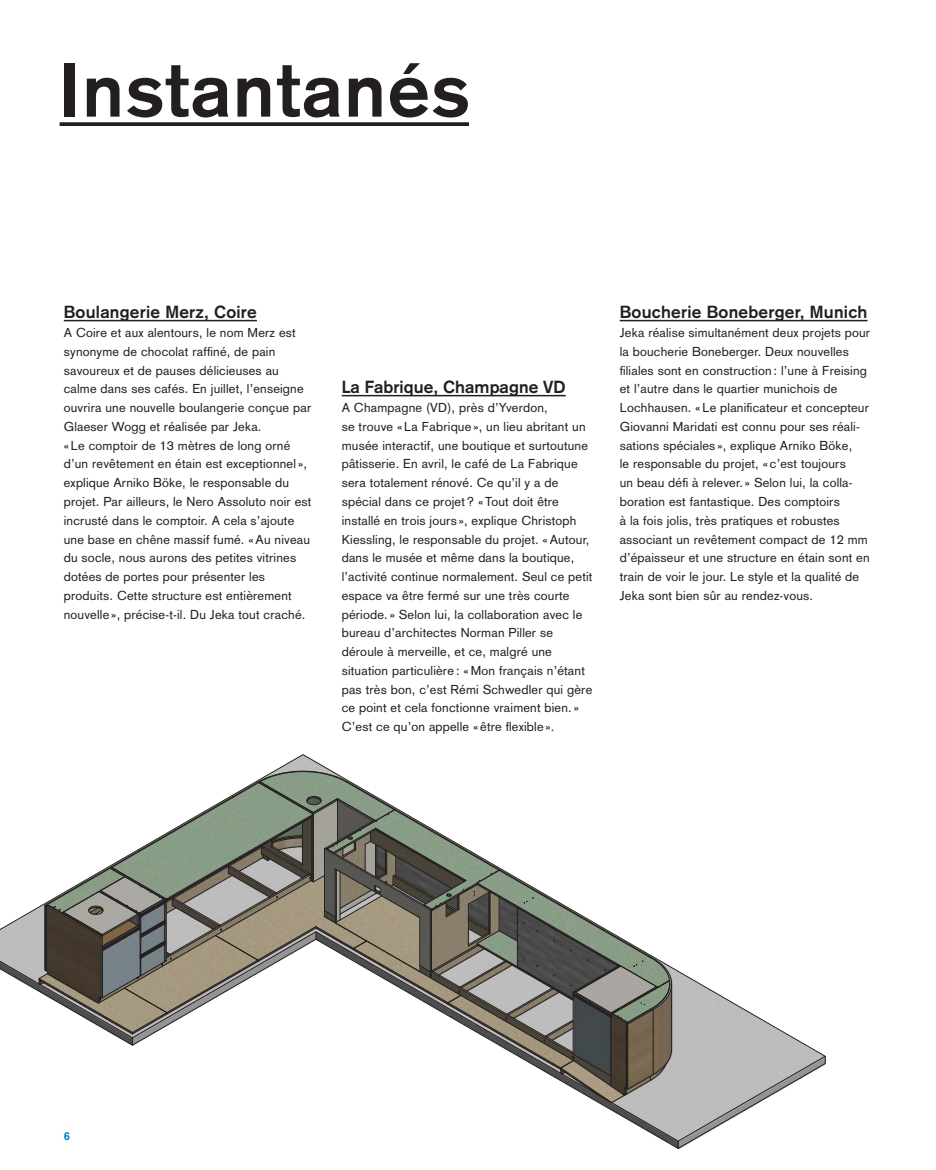
<style>
.page{position:relative;width:936px;height:1170px;background:#fff}
.page>*{position:absolute;margin:0;border:0;box-sizing:border-box;transform-origin:0 0}
.t1{font:700 75px "Akzidenz Grotesk";letter-spacing:.025em;color:#231f20}
.t2{font:700 17.25px "Akzidenz Grotesk";letter-spacing:.015em;color:#231f20}
.t3{font:12.75px/18.8px "Akzidenz Grotesk";letter-spacing:.015em;color:#231f20}
.t4{font:700 11.25px "Akzidenz Grotesk";color:#0079c2}
</style>
<div class="page">
<svg style="left:0;top:754px;width:826px;height:395px"></svg>
<svg style="left:60px;top:122px;width:409px;height:4px;background:#312d2e"></svg>
<hr style="left:64px;top:320px;width:193px;height:1px;background:#231f20">
<hr style="left:342px;top:395px;width:223px;height:1px;background:#231f20">
<hr style="left:619px;top:320px;width:248px;height:1px;background:#231f20">
<h1 class="t1" style="left:60px;top:46px;width:411px">Instantanés</h1>
<h2 class="t2" style="left:64px;top:302px;width:194px">Boulangerie Merz, Coire</h2>
<p class="t3" style="left:64px;top:323px;width:249px">A Coire et aux alentours, le nom Merz est synonyme de chocolat raffiné, de pain savoureux et de pauses délicieuses au calme dans ses cafés. En juillet, l’enseigne ouvrira une nouvelle boulangerie conçue par Glaeser Wogg et réalisée par Jeka.<br>« Le comptoir de 13 mètres de long orné d’un revêtement en étain est exceptionnel », explique Arniko Böke, le responsable du projet. Par ailleurs, le Nero Assoluto noir est incrusté dans le comptoir. A cela s’ajoute une base en chêne massif fumé. «Au niveau du socle, nous aurons des petites vitrines dotées de portes pour présenter les produits. Cette structure est entièrement nouvelle », précise-t-il. Du Jeka tout craché.</p>
<h2 class="t2" style="left:342px;top:377px;width:225px">La Fabrique, Champagne VD</h2>
<p class="t3" style="left:342px;top:398px;width:252px">A Champagne (VD), près d’Yverdon,<br>se trouve « La Fabrique », un lieu abritant un musée interactif, une boutique et surtoutune pâtisserie. En avril, le café de La Fabrique sera totalement rénové. Ce qu’il y a de spécial dans ce projet ? « Tout doit être installé en trois jours », explique Christoph Kiessling, le responsable du projet. «Autour, dans le musée et même dans la boutique, l’activité continue normalement. Seul ce petit espace va être fermé sur une très courte période. » Selon lui, la collaboration avec le bureau d’architectes Norman Piller se déroule à merveille, et ce, malgré une situation particulière : « Mon français n’étant pas très bon, c’est Rémi Schwedler qui gère ce point et cela fonctionne vraiment bien. » C’est ce qu’on appelle « être flexible ».</p>
<h2 class="t2" style="left:619px;top:302px;width:249px">Boucherie Boneberger, Munich</h2>
<p class="t3" style="left:619px;top:323px;width:252px">Jeka réalise simultanément deux projets pour la boucherie Boneberger. Deux nouvelles filiales sont en construction : l’une à Freising et l’autre dans le quartier munichois de Lochhausen. « Le planificateur et concepteur Giovanni Maridati est connu pour ses réali&shy;sations spéciales », explique Arniko Böke,<br>le responsable du projet, « c’est toujours<br>un beau défi à relever. » Selon lui, la colla&shy;boration est fantastique. Des comptoirs<br>à la fois jolis, très pratiques et robustes associant un revêtement compact de 12 mm d’épaisseur et une structure en étain sont en train de voir le jour. Le style et la qualité de Jeka sont bien sûr au rendez-vous.</p>
<p class="t4" style="left:64px;top:1129px;width:8px">6</p>
</div>
